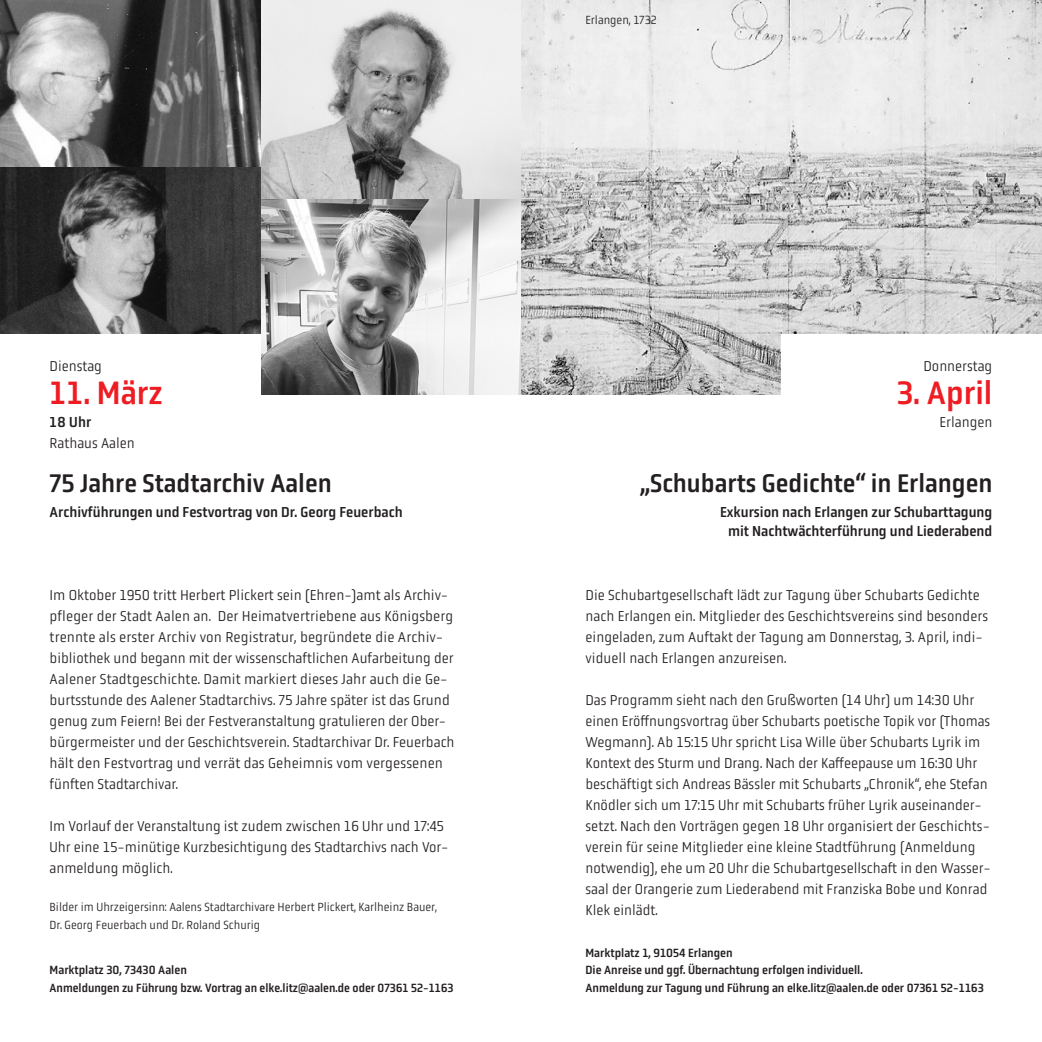
<style>
.page{position:relative;width:1042px;height:1042px;background:#fff}
.page>*{position:absolute;margin:0;border:0;box-sizing:border-box;transform-origin:0 0}
.t1{font:33.25px "Obvia Narrow";color:#ee1d23}
.t2{font:26.25px "Obvia Narrow";color:#231f20}
.t3{font:300 14.88px/21px "Obvia Narrow";color:#231f20}
.t4{font:14.88px "Obvia Narrow";color:#231f20}
.t5{font:12.25px "Obvia Narrow";color:#231f20}
.t6{font:300 12.25px "Obvia Narrow";color:#231f20}
</style>
<div class="page">
<img style="left:260px;top:199px;width:261px;height:195px">
<svg style="left:260px;top:0;width:261px;height:199px"></svg>
<img style="left:0;top:167px;width:260px;height:167px">
<svg style="left:0;top:0;width:260px;height:167px;background:#727272"></svg>
<svg style="left:521px;top:0;width:521px;height:394px;background:#d3d3d3"></svg>
<div style="left:781px;top:334px;width:261px;height:272px;background:#fff"></div>
<p class="t6" style="left:585px;top:15px;width:73px">Erlangen, 1732</p>
<p class="t3" style="left:50px;top:357px;width:54px">Dienstag</p>
<p class="t1" style="left:50px;top:380px;width:115px">11. März</p>
<p class="t4" style="left:50px;top:416px;width:43px">18 Uhr</p>
<p class="t3" style="left:50px;top:434px;width:87px">Rathaus Aalen</p>
<p class="t2" style="left:50px;top:473px;width:284px">75 Jahre Stadtarchiv Aalen</p>
<p class="t4" style="left:50px;top:506px;width:354px">Archivführungen und Festvortrag von Dr. Georg Feuerbach</p>
<p class="t3" style="left:50px;top:585px;width:405px">Im Oktober 1950 tritt Herbert Plickert sein (Ehren-)amt als Archiv&shy;pfleger der Stadt Aalen an. Der Heimatvertriebene aus Königsberg trennte als erster Archiv von Registratur, begründete die Archiv-</p>
<p class="t3" style="left:50px;top:648px;width:406px">bibliothek und begann mit der wissenschaftlichen Aufarbeitung der Aalener Stadtgeschichte. Damit markiert dieses Jahr auch die Ge&shy;burtsstunde des Aalener Stadtarchivs. 75 Jahre später ist das Grund genug zum Feiern! Bei der Festveranstaltung gratulieren der Ober&shy;bürgermeister und der Geschichtsverein. Stadtarchivar Dr. Feuerbach hält den Festvortrag und verrät das Geheimnis vom vergessenen fünften Stadtarchivar.</p>
<p class="t3" style="left:50px;top:816px;width:400px">Im Vorlauf der Veranstaltung ist zudem zwischen 16 Uhr und 17:45<br>Uhr eine 15-minütige Kurzbesichtigung des Stadtarchivs nach Vor&shy;anmeldung möglich.</p>
<p class="t6" style="left:50px;top:902px;width:389px">Bilder im Uhrzeigersinn: Aalens Stadtarchivare Herbert Plickert, Karlheinz Bauer,</p>
<p class="t6" style="left:50px;top:920px;width:212px">Dr. Georg Feuerbach und Dr. Roland Schurig</p>
<p class="t5" style="left:50px;top:965px;width:139px">Marktplatz 30, 73430 Aalen</p>
<p class="t5" style="left:50px;top:983px;width:405px">Anmeldungen zu Führung bzw. Vortrag an elke.litz@aalen.de oder 07361 52-1163</p>
<p class="t3" style="left:923px;top:357px;width:70px">Donnerstag</p>
<p class="t1" style="left:897px;top:380px;width:97px">3. April</p>
<p class="t3" style="left:939px;top:413px;width:54px">Erlangen</p>
<p class="t2" style="left:640px;top:473px;width:353px">„Schubarts Gedichte“ in Erlangen</p>
<p class="t4" style="left:720px;top:506px;width:274px">Exkursion nach Erlangen zur Schubarttagung</p>
<p class="t4" style="left:728px;top:525px;width:266px">mit Nachtwächterführung und Liederabend</p>
<p class="t3" style="left:585px;top:585px;width:404px">Die Schubartgesellschaft lädt zur Tagung über Schubarts Gedichte nach Erlangen ein. Mitglieder des Geschichtsvereins sind besonders eingeladen, zum Auftakt der Tagung am Donnerstag, 3. April, indi&shy;viduell nach Erlangen anzureisen.</p>
<p class="t3" style="left:585px;top:690px;width:407px">Das Programm sieht nach den Grußworten (14 Uhr) um 14:30 Uhr einen Eröffnungsvortrag über Schubarts poetische Topik vor (Thomas Wegmann). Ab 15:15 Uhr spricht Lisa Wille über Schubarts Lyrik im Kontext des Sturm und Drang. Nach der Kaffeepause um 16:30 Uhr beschäftigt sich Andreas Bässler mit Schubarts „Chronik“, ehe Stefan Knödler sich um 17:15 Uhr mit Schubarts früher Lyrik auseinander&shy;setzt. Nach den Vorträgen gegen 18 Uhr organisiert der Geschichts&shy;verein für seine Mitglieder eine kleine Stadtführung (Anmeldung notwendig), ehe um 20 Uhr die Schubartgesellschaft in den Wasser&shy;saal der Orangerie zum Liederabend mit Franziska Bobe und Konrad Klek einlädt.</p>
<p class="t5" style="left:585px;top:948px;width:149px">Marktplatz 1, 91054 Erlangen</p>
<p class="t5" style="left:585px;top:965px;width:279px">Die Anreise und ggf. Übernachtung erfolgen individuell.</p>
<p class="t5" style="left:585px;top:983px;width:400px">Anmeldung zur Tagung und Führung an elke.litz@aalen.de oder 07361 52-1163</p>
</div>
